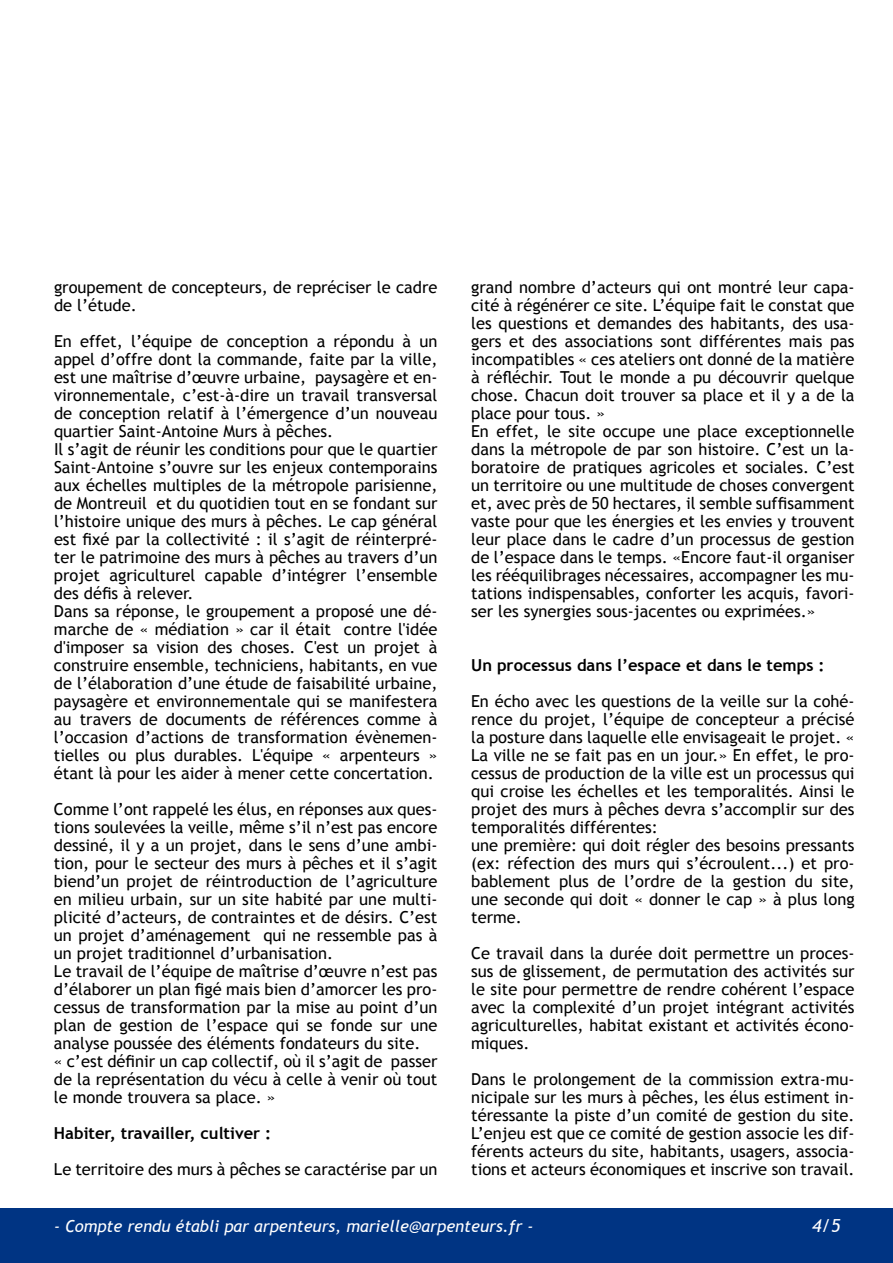
<style>
.page{position:relative;width:893px;height:1263px;background:#fff}
.page>*{position:absolute;margin:0;border:0;box-sizing:border-box;transform-origin:0 0}
.t1{font:italic 18px "Trebuchet MS";color:#fff}
.t2{font:16.5px/18px "Trebuchet MS";color:#000}
.t3{font:700 16.5px "Trebuchet MS";color:#000}
.t4{font:italic 16.5px "Trebuchet MS";color:#fff}
</style>
<div class="page">
<div style="left:0;top:1209px;width:893px;height:54px;background:#003483"></div>
<p class="t2" style="left:54px;top:278px;width:385px">groupement de concepteurs, de repréciser le cadre de l’étude.</p>
<p class="t2" style="left:54px;top:332px;width:385px">En effet, l’équipe de conception a répondu à un appel d’offre dont la commande, faite par la ville, est une maîtrise d’œuvre urbaine, paysagère et en&shy;vironnementale, c’est-à-dire un travail transversal de conception relatif à l’émergence d’un nouveau quartier Saint-Antoine Murs à pêches.<br>Il s’agit de réunir les conditions pour que le quartier Saint-Antoine s’ouvre sur les enjeux contemporains aux échelles multiples de la métropole parisienne, de Montreuil et du quotidien tout en se fondant sur l’histoire unique des murs à pêches. Le cap général est fixé par la collectivité : il s’agit de réinterpré&shy;ter le patrimoine des murs à pêches au travers d’un projet agriculturel capable d’intégrer l’ensemble des défis à relever.<br>Dans sa réponse, le groupement a proposé une dé&shy;marche de « médiation » car il était contre l'idée d'imposer sa vision des choses. C'est un projet à construire ensemble, techniciens, habitants, en vue de l’élaboration d’une étude de faisabilité urbaine, paysagère et environnementale qui se manifestera au travers de documents de références comme à l’occasion d’actions de transformation évènemen&shy;tielles ou plus durables. L'équipe « arpenteurs » étant là pour les aider à mener cette concertation.</p>
<p class="t2" style="left:54px;top:800px;width:385px">Comme l’ont rappelé les élus, en réponses aux ques&shy;tions soulevées la veille, même s’il n’est pas encore dessiné, il y a un projet, dans le sens d’une ambi&shy;tion, pour le secteur des murs à pêches et il s’agit biend’un projet de réintroduction de l’agriculture en milieu urbain, sur un site habité par une multi&shy;plicité d’acteurs, de contraintes et de désirs. C’est un projet d’aménagement qui ne ressemble pas à un projet traditionnel d’urbanisation.<br>Le travail de l’équipe de maîtrise d’œuvre n’est pas d’élaborer un plan figé mais bien d’amorcer les pro&shy;cessus de transformation par la mise au point d’un plan de gestion de l’espace qui se fonde sur une analyse poussée des éléments fondateurs du site.<br>« c’est définir un cap collectif, où il s’agit de passer de la représentation du vécu à celle à venir où tout le monde trouvera sa place. »</p>
<p class="t3" style="left:54px;top:1123px;width:219px">Habiter, travailler, cultiver :</p>
<p class="t2" style="left:54px;top:1160px;width:385px">Le territoire des murs à pêches se caractérise par un</p>
<p class="t2" style="left:471px;top:278px;width:385px">grand nombre d’acteurs qui ont montré leur capa&shy;cité à régénérer ce site. L’équipe fait le constat que les questions et demandes des habitants, des usa&shy;gers et des associations sont différentes mais pas incompatibles « ces ateliers ont donné de la matière à réfléchir. Tout le monde a pu découvrir quelque chose. Chacun doit trouver sa place et il y a de la place pour tous. »<br>En effet, le site occupe une place exceptionnelle dans la métropole de par son histoire. C’est un la&shy;boratoire de pratiques agricoles et sociales. C’est un territoire ou une multitude de choses convergent et, avec près de 50 hectares, il semble suffisamment vaste pour que les énergies et les envies y trouvent leur place dans le cadre d’un processus de gestion de l’espace dans le temps. «Encore faut-il organiser les rééquilibrages nécessaires, accompagner les mu&shy;tations indispensables, conforter les acquis, favori&shy;ser les synergies sous-jacentes ou exprimées.»</p>
<p class="t3" style="left:471px;top:655px;width:355px">Un processus dans l’espace et dans le temps :</p>
<p class="t2" style="left:471px;top:692px;width:385px">En écho avec les questions de la veille sur la cohé&shy;rence du projet, l’équipe de concepteur a précisé la posture dans laquelle elle envisageait le projet. « La ville ne se fait pas en un jour.» En effet, le pro&shy;cessus de production de la ville est un processus qui qui croise les échelles et les temporalités. Ainsi le projet des murs à pêches devra s’accomplir sur des temporalités différentes:<br>une première: qui doit régler des besoins pressants (ex: réfection des murs qui s’écroulent...) et pro&shy;bablement plus de l’ordre de la gestion du site, une seconde qui doit « donner le cap » à plus long terme.</p>
<p class="t2" style="left:471px;top:944px;width:385px;text-align:justify">Ce travail dans la durée doit permettre un proces&shy;sus de glissement, de permutation des activités sur le site pour permettre de rendre cohérent l’espace avec la complexité d’un projet intégrant activités agriculturelles, habitat existant et activités écono&shy;miques.</p>
<p class="t2" style="left:471px;top:1070px;width:385px;text-align:justify">Dans le prolongement de la commission extra-mu&shy;nicipale sur les murs à pêches, les élus estiment in&shy;téressante la piste d’un comité de gestion du site.<br>L’enjeu est que ce comité de gestion associe les dif&shy;férents acteurs du site, habitants, usagers, associa&shy;tions et acteurs économiques et inscrive son travail.</p>
<p class="t4" style="left:54px;top:1216px;width:481px">- Compte rendu établi par arpenteurs, marielle@arpenteurs.fr -</p>
<p class="t1" style="left:812px;top:1215px;width:30px">4/5</p>
</div>
